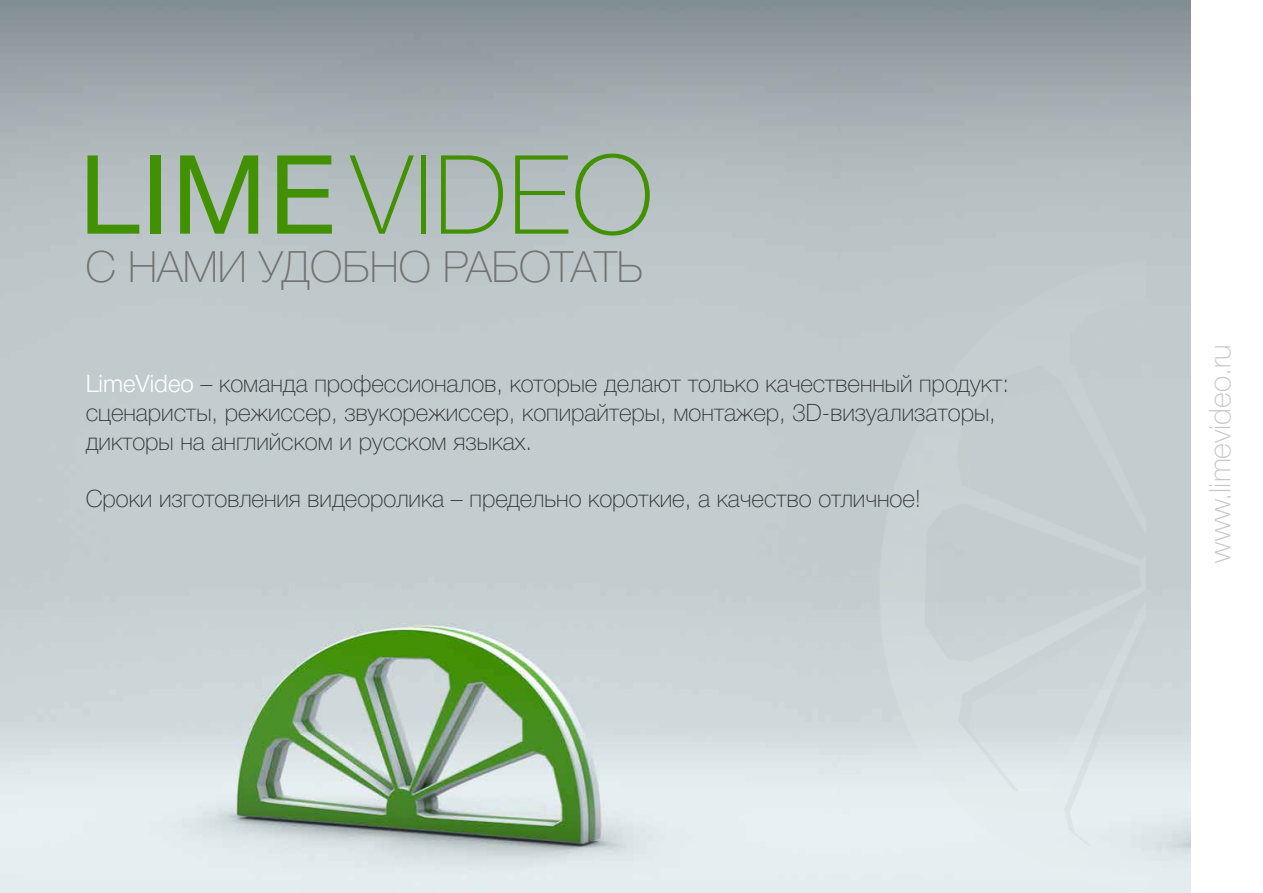
<style>
.page{position:relative;width:1263px;height:893px;background:#fff}
.page>*{position:absolute;margin:0;border:0;box-sizing:border-box;transform-origin:0 0}
.t1{font:500 109.8px "Helvetica Neue Cyr";letter-spacing:.015em;color:#429102}
.t2{font:500 43.35px "Helvetica Neue Cyr";color:#727271}
.t3{font:100 30px "Helvetica Neue Cyr";color:#c7c7c7}
.t4{font:100 24px/28.8px "Helvetica Neue Cyr";color:#333}
.s1{font-weight:100}
.s2{font-weight:300;color:#fff}
</style>
<div class="page">
<img style="left:0;top:0;width:1190px;height:893px">
<img style="left:880px;top:256px;width:265px;height:637px">
<h1 class="t1" style="left:79px;top:134px;width:576px"><span class="s1">LIME</span>VIDEO</h1>
<h2 class="t2" style="left:85px;top:243px;width:558px">С НАМИ УДОБНО РАБОТАТЬ</h2>
<p class="t4" style="left:86px;top:369px;width:925px"><span class="s2">LimeVideo</span> – команда профессионалов, которые делают только качественный продукт: сценаристы, режиссер, звукорежиссер, копирайтеры, монтажер, 3D-визуализаторы, дикторы на английском и русском языках.</p>
<p class="t4" style="left:86px;top:485px;width:837px">Сроки изготовления видеоролика – предельно короткие, а качество отличное!</p>
<p class="t3" style="left:1203px;top:563px;width:220px;rotate:-90deg">www.limevideo.ru</p>
</div>
